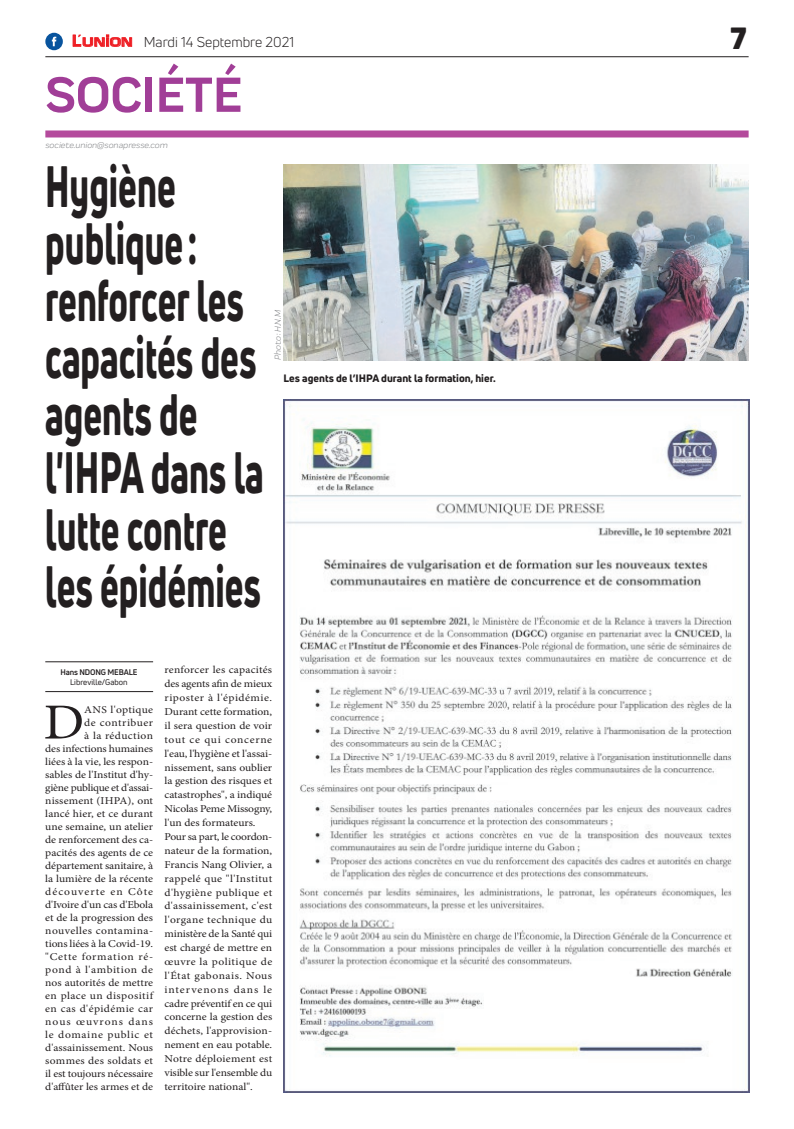
<style>
.page{position:relative;width:794px;height:1129px;background:#fff}
.page>*{position:absolute;margin:0;border:0;box-sizing:border-box;transform-origin:0 0}
.t1{font:800 57px/57px "Uni Neue";color:#231f20;scale:.62 1}
.t2{font:700 51px "Praktika";color:#a13e97}
.t3{font:50.5px "Minion Pro";color:#231f20;scale:1.1 1}
.t4{font:900 30px "Uni Neue";color:#231f20}
.t5{font:14px "Uni Neue";color:#231f20}
.t6{font:10.5px/13.9px "Minion Pro";color:#231f20;text-align:right;scale:1.1 1}
.t7{font:800 10.5px "Uni Neue";color:#231f20}
.t8{font:italic 9px "Praktika";color:#818386}
.t9{font:8px "Uni Neue";color:#231f20}
.t10{font:700 8px "Uni Neue";letter-spacing:-.02em;color:#231f20}
.s1{font-family:"Eurostile";font-weight:600;font-size:15px;color:#ee1d23}
.s2{font-family:"Eurostile";font-weight:600;font-size:11.4px;color:#ee1d23}
</style>
<div class="page">
<hr style="left:45px;top:56px;width:703px;height:1px;background:#231f20">
<div style="left:45px;top:130px;width:703px;height:7px;background:#b44a9c"></div>
<svg style="left:72px;top:34px;width:60px;height:13px"></svg>
<div style="left:45px;top:33px;width:18px;height:17px;background:#08549e;border-radius:50%"></div>
<svg style="left:52px;top:37px;width:4px;height:9px"></svg>
<img style="left:283px;top:399px;width:466px;height:692px">
<hr style="left:45px;top:691px;width:108px;height:1px;background:#231f20">
<hr style="left:45px;top:661px;width:108px;height:1px;background:#231f20">
<img style="left:284px;top:164px;width:464px;height:196px">
<h3 class="t5" style="left:72px;top:33px;width:223px"><span class="s1">L</span><span class="s2">UNION</span> Mardi 14 Septembre 2021</h3>
<h2 class="t2" style="left:45px;top:54px;width:198px">SOCIÉTÉ</h2>
<p class="t8" style="left:45px;top:139px;width:124px">societe.union@sonapresse.com</p>
<h1 class="t1" style="left:45px;top:157px;width:354px">Hygiène publique: renforcer les capacités des agents de l'IHPA dans la lutte contre les épidémies</h1>
<p class="t8" style="left:271px;top:360px;width:51px;rotate:-90deg">Photo : H.N.M</p>
<p class="t7" style="left:284px;top:371px;width:214px">Les agents de l’IHPA durant la formation, hier.</p>
<p class="t10" style="left:60px;top:666px;width:78px">Hans NDONG MEBALE</p>
<p class="t9" style="left:70px;top:677px;width:59px">Libreville/Gabon</p>
<p class="t6" style="left:45px;top:702px;width:100px;line-height:13px">ANS l'optique<br>de contribuer<br>à la réduction<br>des infections humaines liées à la vie, les respon&shy;sables de l'Institut d'hy&shy;giène publique et d'assai&shy;nissement (IHPA), ont lancé hier, et ce durant une semaine, un atelier de renforcement des ca&shy;pacités des agents de ce département sanitaire, à la lumière de la récente découverte en Côte d'Ivoire d'un cas d'Ebola et de la progression des nouvelles contamina&shy;tions liées à la Covid-19. "Cette formation ré&shy;pond à l'ambition de nos autorités de mettre en place un dispositif en cas d'épidémie car nous œuvrons dans le domaine public et d'assainissement. Nous sommes des soldats et il est toujours nécessaire d'affûter les armes et de</p>
<h3 class="t3" style="left:43px;top:688px;width:39px">D</h3>
<p class="t6" style="left:164px;top:663px;width:99px;text-align:left">renforcer les capacités des agents afin de mieux riposter à l'épidémie.<br>Durant cette formation, il sera question de voir tout ce qui concerne l'eau, l'hygiène et l'assai&shy;nissement, sans oublier la gestion des risques et catastrophes", a indiqué<br>Nicolas Peme Missogny, l'un des formateurs.<br>Pour sa part, le coordon&shy;nateur de la formation,<br>Francis Nang Olivier, a rappelé que "l'Institut d'hygiène publique et d'assainissement, c'est l'organe technique du ministère de la Santé qui est chargé de mettre en œuvre la politique de l'État gabonais. Nous intervenons dans le cadre préventif en ce qui concerne la gestion des déchets, l'approvision&shy;nement en eau potable.<br>Notre déploiement est visible sur l'ensemble du territoire national".</p>
<h3 class="t4" style="left:730px;top:17px;width:18px">7</h3>
</div>
